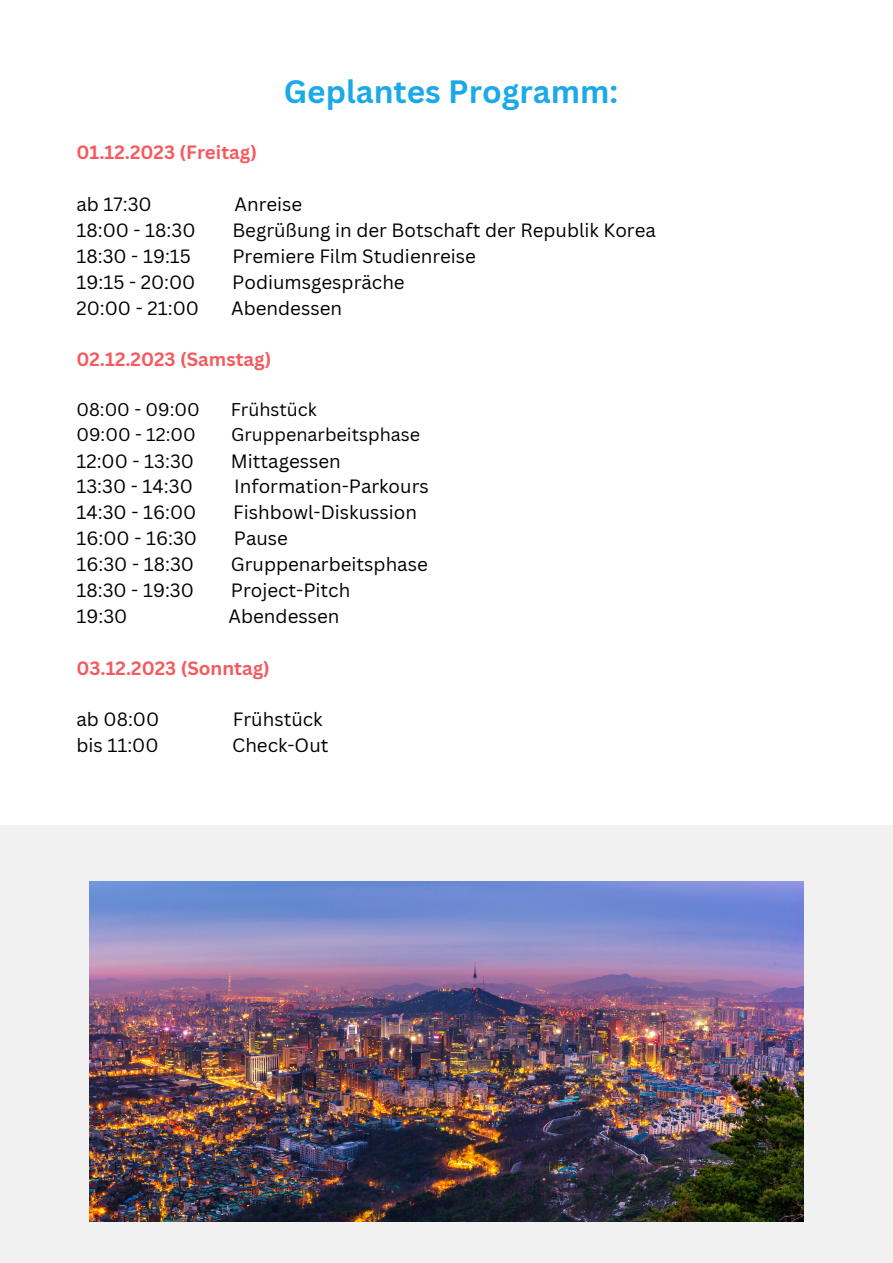
<style>
.page{position:relative;width:893px;height:1263px;background:#fff}
.page>*{position:absolute;margin:0;border:0;box-sizing:border-box;transform-origin:0 0}
.t1{font:700 31.5px "Canva Sans";color:#1ba9e7}
.t2{font:18.75px "Canva Sans";color:#000}
.t3{font:700 18.75px "Canva Sans";color:#f45a5e}
.t4{font:18px "Canva Sans";color:#000}
</style>
<div class="page">
<div style="left:0;top:826px;width:893px;height:437px;background:#efefef"></div>
<img style="left:89px;top:881px;width:715px;height:340px">
<p class="t1" style="left:284px;top:69px;width:336px">Geplantes Programm:</p>
<p class="t3" style="left:76px;top:139px;width:182px">01.12.2023 (Freitag)</p>
<p class="t2" style="left:76px;top:191px;width:77px">ab 17:30</p>
<p class="t2" style="left:234px;top:191px;width:69px">Anreise</p>
<p class="t2" style="left:76px;top:217px;width:121px">18:00 - 18:30</p>
<p class="t2" style="left:232px;top:217px;width:425px">Begrüßung in der Botschaft der Republik Korea</p>
<p class="t2" style="left:76px;top:243px;width:116px">18:30 - 19:15</p>
<p class="t2" style="left:232px;top:243px;width:245px">Premiere Film Studienreise</p>
<p class="t2" style="left:76px;top:269px;width:121px">19:15 - 20:00</p>
<p class="t2" style="left:232px;top:269px;width:174px">Podiumsgespräche</p>
<p class="t2" style="left:76px;top:294px;width:124px">20:00 - 21:00</p>
<p class="t2" style="left:231px;top:294px;width:112px">Abendessen</p>
<p class="t3" style="left:76px;top:346px;width:196px">02.12.2023 (Samstag)</p>
<p class="t4" style="left:76px;top:397px;width:125px">08:00 - 09:00</p>
<p class="t4" style="left:231px;top:397px;width:88px">Frühstück</p>
<p class="t4" style="left:76px;top:422px;width:121px">09:00 - 12:00</p>
<p class="t4" style="left:231px;top:422px;width:191px">Gruppenarbeitsphase</p>
<p class="t2" style="left:76px;top:447px;width:119px">12:00 - 13:30</p>
<p class="t2" style="left:231px;top:447px;width:111px">Mittagessen</p>
<p class="t2" style="left:76px;top:473px;width:118px">13:30 - 14:30</p>
<p class="t2" style="left:234px;top:473px;width:196px">Information-Parkours</p>
<p class="t2" style="left:76px;top:499px;width:121px">14:30 - 16:00</p>
<p class="t2" style="left:233px;top:499px;width:185px">Fishbowl-Diskussion</p>
<p class="t2" style="left:76px;top:525px;width:122px">16:00 - 16:30</p>
<p class="t2" style="left:234px;top:525px;width:56px">Pause</p>
<p class="t2" style="left:76px;top:551px;width:119px">16:30 - 18:30</p>
<p class="t2" style="left:231px;top:551px;width:198px">Gruppenarbeitsphase</p>
<p class="t2" style="left:76px;top:577px;width:119px">18:30 - 19:30</p>
<p class="t2" style="left:231px;top:577px;width:121px">Project-Pitch</p>
<p class="t2" style="left:76px;top:603px;width:52px">19:30</p>
<p class="t2" style="left:229px;top:603px;width:112px">Abendessen</p>
<p class="t3" style="left:76px;top:654px;width:195px">03.12.2023 (Sonntag)</p>
<p class="t2" style="left:76px;top:706px;width:84px">ab 08:00</p>
<p class="t2" style="left:233px;top:706px;width:91px">Frühstück</p>
<p class="t2" style="left:76px;top:732px;width:84px">bis 11:00</p>
<p class="t2" style="left:232px;top:732px;width:98px">Check-Out</p>
</div>
